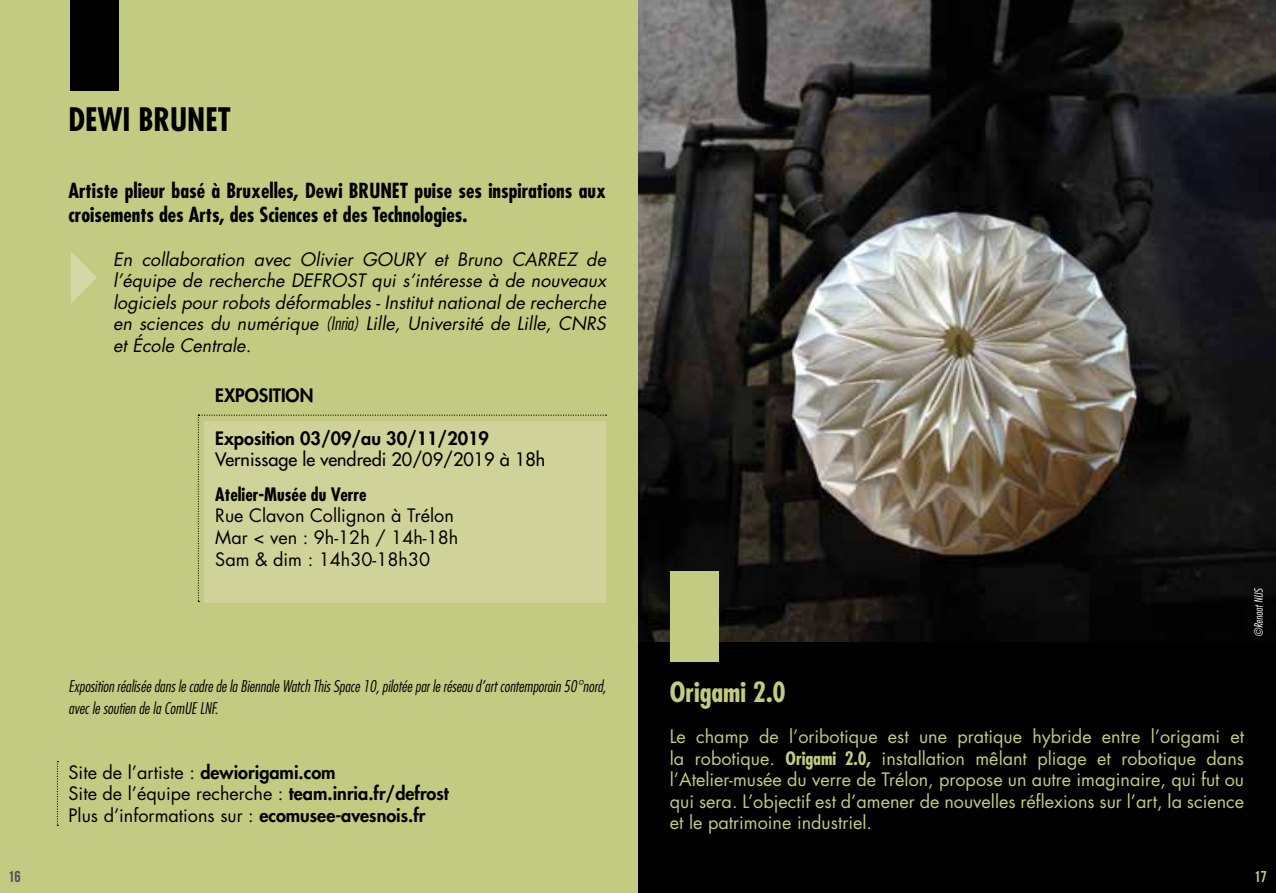
<style>
.page{position:relative;width:1276px;height:893px;background:#fff}
.page>*{position:absolute;margin:0;border:0;box-sizing:border-box;transform-origin:0 0}
.t1{font:700 condensed 31.5px "Futura Std";color:#000}
.t2{font:700 condensed 27px "Futura Std";color:#c3ca81}
.t3{font:700 condensed 20.25px/24.3px "Futura Std";color:#000}
.t4{font:18px/21.6px "Futura Std";color:#c3ca81;text-align:justify}
.t5{font:italic 18px/21.6px "Futura Std";color:#000;text-align:justify}
.t6{font:18px/21.6px "Futura Std";color:#000}
.t7{font:800 18px "Futura Std";color:#000}
.t8{font:500 18px "Futura Std";color:#000}
.t9{font:700 condensed 18px "Futura Std";color:#000}
.t10{font:italic 300 condensed 15.75px/21.6px "Futura Std";color:#000}
.t11{font:700 15.75px "Bebas Neue";color:#485156}
.t12{font:700 15.75px "Bebas Neue";color:#c3ca81}
.t13{font:italic 300 condensed 11.25px "Futura Std";color:#fff}
.s1{font-weight:300;font-stretch:condensed}
.s2{font-weight:800}
.s3{font-weight:700;font-stretch:condensed}
</style>
<div class="page">
<div style="left:0;top:0;width:638px;height:893px;background:#c3ca81"></div>
<div style="left:638px;top:0;width:638px;height:893px;background:#000"></div>
<img style="left:638px;top:0;width:638px;height:642px">
<div style="left:70px;top:0;width:49px;height:91px;background:#000"></div>
<div style="left:670px;top:571px;width:48px;height:91px;background:#c3ca81"></div>
<div style="left:198px;top:415px;width:408px;height:187px;background:#cfd39a"></div>
<svg style="left:57px;top:761px;width:1px;height:65px"></svg>
<svg style="left:71px;top:252px;width:26px;height:51px"></svg>
<h1 class="t1" style="left:69px;top:99px;width:164px">DEWI BRUNET</h1>
<p class="t3" style="left:69px;top:179px;width:539px">Artiste plieur basé à Bruxelles, Dewi BRUNET puise ses inspirations aux croisements des Arts, des Sciences et des Technologies.</p>
<p class="t5" style="left:113px;top:248px;width:494px">En collaboration avec Olivier GOURY et Bruno CARREZ de l’équipe de recherche DEFROST qui s’intéresse à de nouveaux logiciels pour robots déformables - Institut national de recherche en sciences du numérique <span class="s1">(Inria)</span> Lille, Université de Lille, CNRS et École Centrale.</p>
<p class="t7" style="left:215px;top:384px;width:100px">EXPOSITION</p>
<p class="t7" style="left:215px;top:427px;width:275px">Exposition 03/09/au 30/11/2019</p>
<p class="t8" style="left:215px;top:448px;width:331px">Vernissage le vendredi 20/09/2019 à 18h</p>
<p class="t9" style="left:215px;top:483px;width:153px">Atelier-Musée du Verre</p>
<p class="t6" style="left:215px;top:505px;width:244px">Rue Clavon Collignon à Trélon<br>Mar &lt; ven : 9h-12h / 14h-18h<br>Sam &amp; dim : 14h30-18h30</p>
<p class="t10" style="left:69px;top:676px;width:539px">Exposition réalisée dans le cadre de la Biennale Watch This Space 10, pilotée par le réseau d’art contemporain 50°nord, avec le soutien de la ComUE LNF.</p>
<p class="t6" style="left:69px;top:762px;width:382px">Site de l’artiste : <span class="s2">dewiorigami.com<br></span>Site de l’équipe recherche : <span class="s2">team.inria.fr/defrost<br></span>Plus d’informations sur : <span class="s2">ecomusee-avesnois.fr</span></p>
<p class="t13" style="left:1252px;top:637px;width:50px;rotate:-90deg">©Renaat NIJS</p>
<h2 class="t2" style="left:670px;top:675px;width:117px">Origami 2.0</h2>
<p class="t4" style="left:670px;top:726px;width:576px">Le champ de l’oribotique est une pratique hybride entre l’origami et la robotique. <span class="s3">Origami 2.0,</span> installation mêlant pliage et robotique dans l’Atelier-musée du verre de Trélon, propose un autre imaginaire, qui fut ou qui sera. L’objectif est d’amener de nouvelles réflexions sur l’art, la science et le patrimoine industriel.</p>
<p class="t11" style="left:8px;top:868px;width:14px">16</p>
<p class="t12" style="left:1254px;top:868px;width:14px">17</p>
</div>
